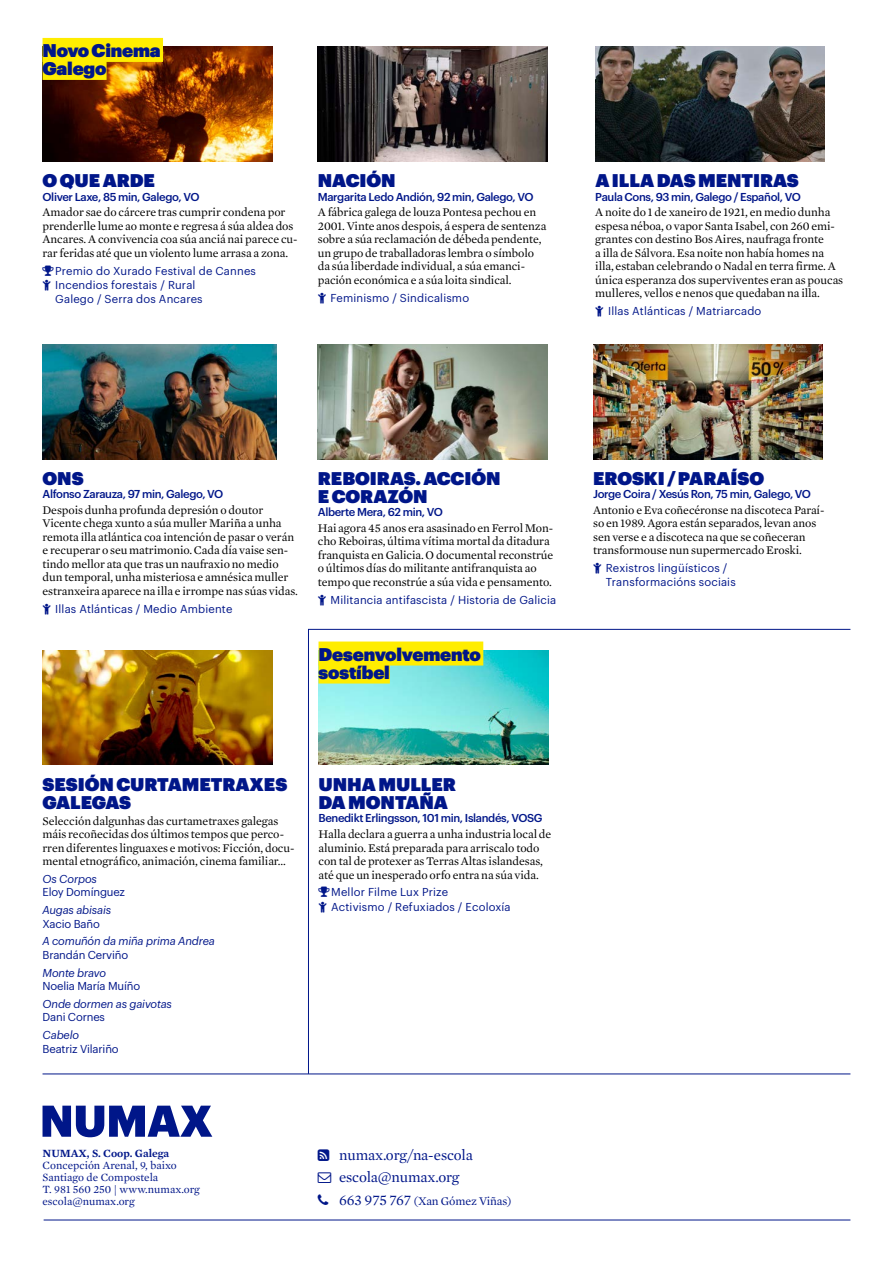
<style>
.page{position:relative;width:893px;height:1263px;background:#fff}
.page>*{position:absolute;margin:0;border:0;box-sizing:border-box;transform-origin:0 0}
.t1{font:18px/18px "Graphik Super";letter-spacing:-.005em;color:#001689}
.t2{font:15px/22.5px "Mercury Text G1";letter-spacing:-.01em;color:#001689}
.t3{font:12px/13.5px "Mercury Text G1";letter-spacing:-.005em;color:#000}
.t4{font:12px "Mercury Text G1";letter-spacing:-.01em;color:#001689}
.t5{font:11.25px/14.5px "Graphik";letter-spacing:.015em;color:#001689}
.t6{font:500 11.25px "Graphik";letter-spacing:-.03em;color:#001689}
.t7{font:11.25px/12px "Mercury Text G1";color:#001689}
.t8{font:italic 11.25px "Graphik";letter-spacing:-.015em;color:#001689}
.t9{font:11.25px "Graphik";letter-spacing:-.015em;color:#001689}
.t10{font:600 11.25px "Mercury Text G1";color:#001689}
.s1{font-size:15px}
</style>
<div class="page">
<hr style="left:44px;top:1220px;width:806px;height:1px;background:#001689">
<svg style="left:43px;top:1106px;width:169px;height:31px"></svg>
<hr style="left:43px;top:1074px;width:807px;height:1px;background:#001689">
<svg style="left:308px;top:629px;width:543px;height:445px"></svg>
<img style="left:318px;top:344px;width:229px;height:115px">
<img style="left:43px;top:47px;width:229px;height:114px">
<img style="left:593px;top:344px;width:230px;height:115px">
<img style="left:595px;top:47px;width:230px;height:114px">
<img style="left:43px;top:344px;width:233px;height:115px">
<img style="left:43px;top:650px;width:229px;height:115px">
<img style="left:318px;top:47px;width:229px;height:114px">
<div style="left:43px;top:38px;width:120px;height:24px;background:#ffed00"></div>
<div style="left:43px;top:56px;width:64px;height:24px;background:#ffed00"></div>
<img style="left:318px;top:650px;width:230px;height:115px">
<div style="left:318px;top:641px;width:165px;height:24px;background:#ffed00"></div>
<div style="left:318px;top:659px;width:72px;height:24px;background:#ffed00"></div>
<svg style="left:318px;top:887px;width:12px;height:25px"></svg>
<h1 class="t1" style="left:43px;top:40px;width:120px">Novo Cinema<br>Galego</h1>
<h1 class="t1" style="left:43px;top:170px;width:114px">O QUE ARDE</h1>
<p class="t6" style="left:43px;top:188px;width:158px">Oliver Laxe, 85 min, Galego, VO</p>
<p class="t3" style="left:43px;top:206px;width:257px">Amador sae do cárcere tras cumprir condena por prenderlle lume ao monte e regresa á súa aldea dos Ancares. A convivencia coa súa anciá nai parece cu&shy;rar feridas até que un violento lume arrasa a zona.</p>
<p class="t5" style="left:55px;top:262px;width:202px">Premio do Xurado Festival de Cannes<br>Incendios forestais / Rural</p>
<p class="t5" style="left:55px;top:290px;width:149px">Galego / Serra dos Ancares</p>
<h1 class="t1" style="left:318px;top:170px;width:79px">NACIÓN</h1>
<p class="t6" style="left:318px;top:188px;width:217px">Margarita Ledo Andión, 92 min, Galego, VO</p>
<p class="t3" style="left:318px;top:206px;width:230px">A fábrica galega de louza Pontesa pechou en 2001. Vinte anos despois, á espera de sentenza sobre a súa reclamación de débeda pendente, un grupo de traballadoras lembra o símbolo da súa liberdade individual, a súa emanci&shy;pación económica e a súa loita sindical.</p>
<p class="t5" style="left:331px;top:289px;width:140px">Feminismo / Sindicalismo</p>
<h1 class="t1" style="left:595px;top:170px;width:205px">A ILLA DAS MENTIRAS</h1>
<p class="t6" style="left:595px;top:188px;width:207px">Paula Cons, 93 min, Galego / Español, VO</p>
<p class="t3" style="left:595px;top:206px;width:249px">A noite do 1 de xaneiro de 1921, en medio dunha espesa néboa, o vapor Santa Isabel, con 260 emi&shy;grantes con destino Bos Aires, naufraga fronte<br>a illa de Sálvora. Esa noite non había homes na illa, estaban celebrando o Nadal en terra firme. A única esperanza dos superviventes eran as poucas mulleres, vellos e nenos que quedaban na illa.</p>
<p class="t5" style="left:608px;top:303px;width:155px">Illas Atlánticas / Matriarcado</p>
<h1 class="t1" style="left:43px;top:468px;width:43px">ONS</h1>
<p class="t6" style="left:43px;top:486px;width:182px">Alfonso Zarauza, 97 min, Galego, VO</p>
<p class="t3" style="left:43px;top:503px;width:257px">Despois dunha profunda depresión o doutor Vicente chega xunto a súa muller Mariña a unha remota illa atlántica coa intención de pasar o verán e recuperar o seu matrimonio. Cada día vaise sen&shy;tindo mellor ata que tras un naufraxio no medio dun temporal, unha misteriosa e amnésica muller estranxeira aparece na illa e irrompe nas súas vidas.</p>
<p class="t5" style="left:55px;top:600px;width:179px">Illas Atlánticas / Medio Ambiente</p>
<h1 class="t1" style="left:318px;top:468px;width:184px">REBOIRAS. ACCIÓN<br>E CORAZÓN</h1>
<p class="t6" style="left:318px;top:504px;width:127px">Alberte Mera, 62 min, VO</p>
<p class="t3" style="left:318px;top:521px;width:237px">Hai agora 45 anos era asasinado en Ferrol Mon&shy;cho Reboiras, última vítima mortal da ditadura franquista en Galicia. O documental reconstrúe o últimos días do militante antifranquista ao tempo que reconstrúe a súa vida e pensamento.</p>
<p class="t5" style="left:331px;top:591px;width:227px">Militancia antifascista / Historia de Galicia</p>
<h1 class="t1" style="left:318px;top:644px;width:164px">Desenvolvemento sostíbel</h1>
<h1 class="t1" style="left:593px;top:468px;width:172px">EROSKI / PARAÍSO</h1>
<p class="t6" style="left:593px;top:486px;width:219px">Jorge Coira / Xesús Ron, 75 min, Galego, VO</p>
<p class="t3" style="left:593px;top:503px;width:233px">Antonio e Eva coñecéronse na discoteca Paraí&shy;so en 1989. Agora están separados, levan anos sen verse e a discoteca na que se coñeceran transformouse nun supermercado Eroski.</p>
<p class="t5" style="left:606px;top:560px;width:131px">Rexistros lingüísticos /<br>Transformacións sociais</p>
<h1 class="t1" style="left:43px;top:774px;width:246px">SESIÓN CURTAMETRAXES<br>GALEGAS</h1>
<p class="t3" style="left:43px;top:814px;width:253px">Selección dalgunhas das curtametraxes galegas máis recoñecidas dos últimos tempos que perco&shy;rren diferentes linguaxes e motivos: Ficción, docu&shy;mental etnográfico, animación, cinema familiar...</p>
<p class="t8" style="left:43px;top:870px;width:56px">Os Corpos</p>
<p class="t9" style="left:43px;top:884px;width:84px">Eloy Domínguez</p>
<p class="t8" style="left:43px;top:901px;width:70px">Augas abisais</p>
<p class="t9" style="left:43px;top:915px;width:59px">Xacio Baño</p>
<p class="t8" style="left:43px;top:933px;width:174px">A comuñón da miña prima Andrea</p>
<p class="t9" style="left:43px;top:946px;width:87px">Brandán Cerviño</p>
<p class="t8" style="left:43px;top:964px;width:65px">Monte bravo</p>
<p class="t9" style="left:43px;top:978px;width:99px">Noelia María Muíño</p>
<p class="t8" style="left:43px;top:995px;width:131px">Onde dormen as gaivotas</p>
<p class="t9" style="left:43px;top:1009px;width:64px">Dani Cornes</p>
<p class="t8" style="left:43px;top:1027px;width:38px">Cabelo</p>
<p class="t9" style="left:43px;top:1040px;width:78px">Beatriz Vilariño</p>
<h1 class="t1" style="left:319px;top:774px;width:139px">UNHA MULLER<br>DA MONTAÑA</h1>
<p class="t6" style="left:318px;top:810px;width:226px">Benedikt Erlingsson, 101 min, Islandés, VOSG</p>
<p class="t3" style="left:318px;top:827px;width:234px">Halla declara a guerra a unha industria local de aluminio. Está preparada para arriscalo todo con tal de protexer as Terras Altas islandesas, até que un inesperado orfo entra na súa vida.</p>
<p class="t5" style="left:331px;top:884px;width:181px">Mellor Filme Lux Prize<br>Activismo / Refuxiados / Ecoloxía</p>
<p class="t10" style="left:43px;top:1146px;width:128px">NUMAX, S. Coop. Galega</p>
<p class="t7" style="left:43px;top:1159px;width:159px">Concepción Arenal, 9, baixo<br>Santiago de Compostela<br>T. 981 560 250 | www.numax.org escola@numax.org</p>
<p class="t2" style="left:339px;top:1143px;width:135px">numax.org/na-escola escola@numax.org</p>
<p class="t4" style="left:339px;top:1193px;width:174px"><span class="s1">663 975 767</span> (Xan Gómez Viñas)</p>
</div>
